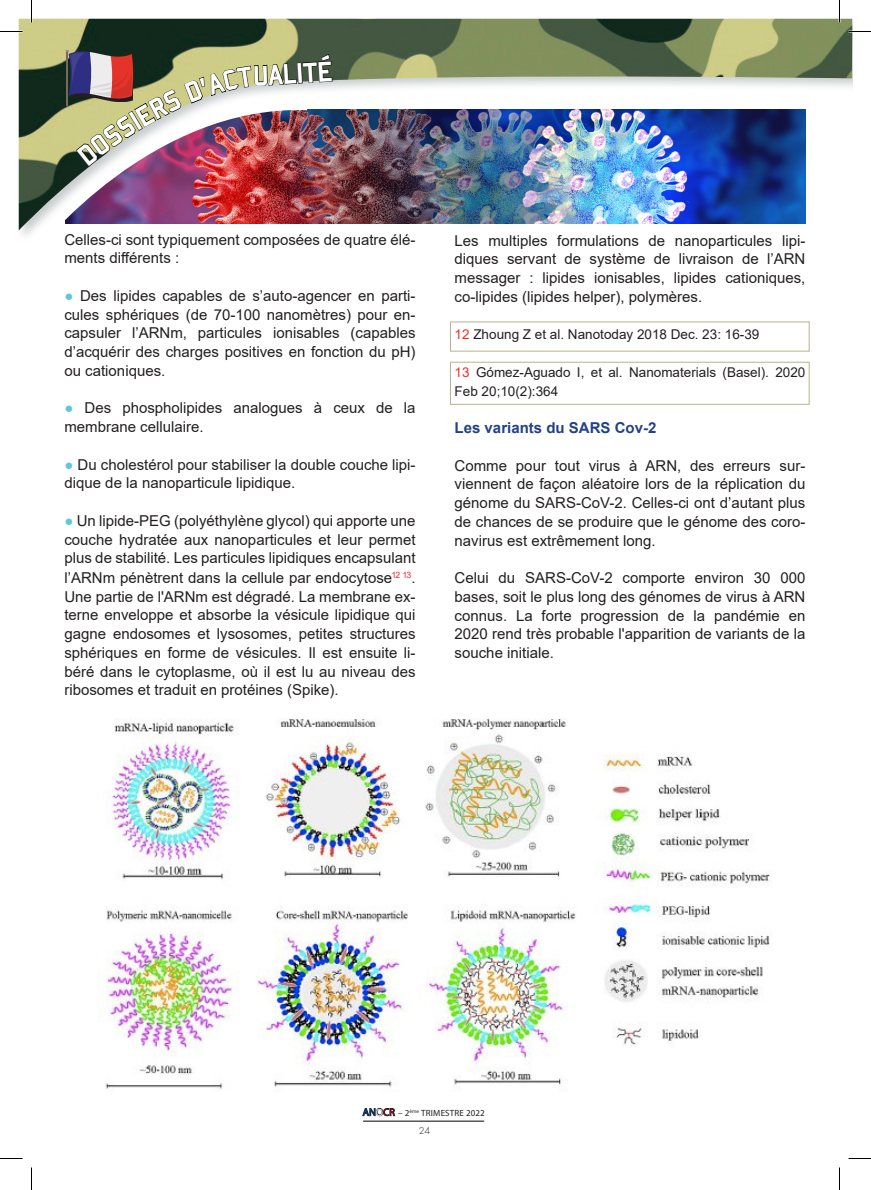
<style>
.page{position:relative;width:871px;height:1190px;background:#fff}
.page>*{position:absolute;margin:0;border:0;box-sizing:border-box;transform-origin:0 0}
.t1{font:30.9px "Bombardier";color:#fff}
.t2{font:15px/18.8px "Arial";color:#231f20;text-align:justify}
.t3{font:700 15px "Arial";color:#234187}
.t4{font:13.5px/18.8px "Arial";color:#231f20}
.t5{font:10.5px "Myriad Pro";color:#083e89}
.t6{font:300 9.15px "Futura";color:#231f20}
.t7{font:9px "Myriad Pro";letter-spacing:.02em;color:#231f20}
.s1{color:#5cc8d8}
.s2{color:#ee2d2d}
.s3{color:#fff}
.s4{color:#821735}
</style>
<div class="page">
<svg style="left:362px;top:1108px;width:34px;height:9px"></svg>
<hr style="left:363px;top:1121px;width:121px;height:1px;background:#000">
<img style="left:105px;top:719px;width:665px;height:371px">
<div style="left:450px;top:362px;width:359px;height:42px;border:1px solid #b7b38e"></div>
<img style="left:19px;top:19px;width:833px;height:211px">
<hr style="left:838px;top:0;width:2px;height:22px;background:#fff">
<svg style="left:0;top:31px;width:22px;height:1px"></svg>
<svg style="left:848px;top:31px;width:23px;height:1px"></svg>
<svg style="left:0;top:1158px;width:22px;height:1px"></svg>
<svg style="left:848px;top:1158px;width:23px;height:1px"></svg>
<svg style="left:31px;top:0;width:1px;height:22px"></svg>
<svg style="left:31px;top:1167px;width:1px;height:23px"></svg>
<svg style="left:839px;top:0;width:1px;height:22px"></svg>
<svg style="left:839px;top:1167px;width:1px;height:23px"></svg>
<img style="left:66px;top:50px;width:267px;height:117px">
<h1 class="t1" style="left:267px;top:59px;width:51px;rotate:-4deg">ALIT</h1>
<p class="t2" style="left:64px;top:230px;width:353px">Celles-ci sont typiquement composées de quatre élé&shy;ments différents :</p>
<p class="t2" style="left:64px;top:286px;width:353px"><span class="s1">●</span> Des lipides capables de s’auto-agencer en parti&shy;cules sphériques (de 70-100 nanomètres) pour en&shy;capsuler l’ARNm, particules ionisables (capables d’acquérir des charges positives en fonction du pH) ou cationiques.</p>
<p class="t2" style="left:64px;top:399px;width:353px"><span class="s1">●</span> Des phospholipides analogues à ceux de la membrane cellulaire.</p>
<p class="t2" style="left:64px;top:455px;width:353px"><span class="s1">●</span> Du cholestérol pour stabiliser la double couche lipi&shy;dique de la nanoparticule lipidique.</p>
<p class="t2" style="left:64px;top:511px;width:353px"><span class="s1">●</span> Un lipide-PEG (polyéthylène glycol) qui apporte une couche hydratée aux nanoparticules et leur permet plus de stabilité. Les particules lipidiques encapsulant l’ARNm pénètrent dans la cellule par endocytose<sup>12</sup> <sup>13</sup>.<br>Une partie de l'ARNm est dégradé. La membrane ex&shy;terne enveloppe et absorbe la vésicule lipidique qui gagne endosomes et lysosomes, petites structures sphériques en forme de vésicules. Il est ensuite li&shy;béré dans le cytoplasme, où il est lu au niveau des ribosomes et traduit en protéines (Spike).</p>
<p class="t2" style="left:455px;top:231px;width:352px">Les multiples formulations de nanoparticules lipi&shy;diques servant de système de livraison de l’ARN messager : lipides ionisables, lipides cationiques, co-lipides (lipides helper), polymères.</p>
<p class="t4" style="left:455px;top:325px;width:306px"><span class="s2">12</span> Zhoung Z et al. Nanotoday 2018 Dec. 23: 16-39</p>
<p class="t4" style="left:455px;top:363px;width:352px"><span class="s2">13</span> Gómez-Aguado I, et al. Nanomaterials (Basel). 2020<br>Feb 20;10(2):364</p>
<p class="t3" style="left:455px;top:417px;width:203px">Les variants du SARS Cov-2</p>
<p class="t2" style="left:455px;top:456px;width:352px">Comme pour tout virus à ARN, des erreurs sur&shy;viennent de façon aléatoire lors de la réplication du génome du SARS-CoV-2. Celles-ci ont d’autant plus de chances de se produire que le génome des coro&shy;navirus est extrêmement long.</p>
<p class="t2" style="left:455px;top:568px;width:352px">Celui du SARS-CoV-2 comporte environ 30 000 bases, soit le plus long des génomes de virus à ARN connus. La forte progression de la pandémie en 2020 rend très probable l'apparition de variants de la souche initiale.</p>
<p class="t5" style="left:363px;top:1105px;width:34px">AN<span class="s3">O</span><span class="s4">CR</span></p>
<p class="t7" style="left:398px;top:1107px;width:88px">– 2<sup>ème</sup> TRIMESTRE 2022</p>
<p class="t6" style="left:419px;top:1125px;width:13px">24</p>
</div>
